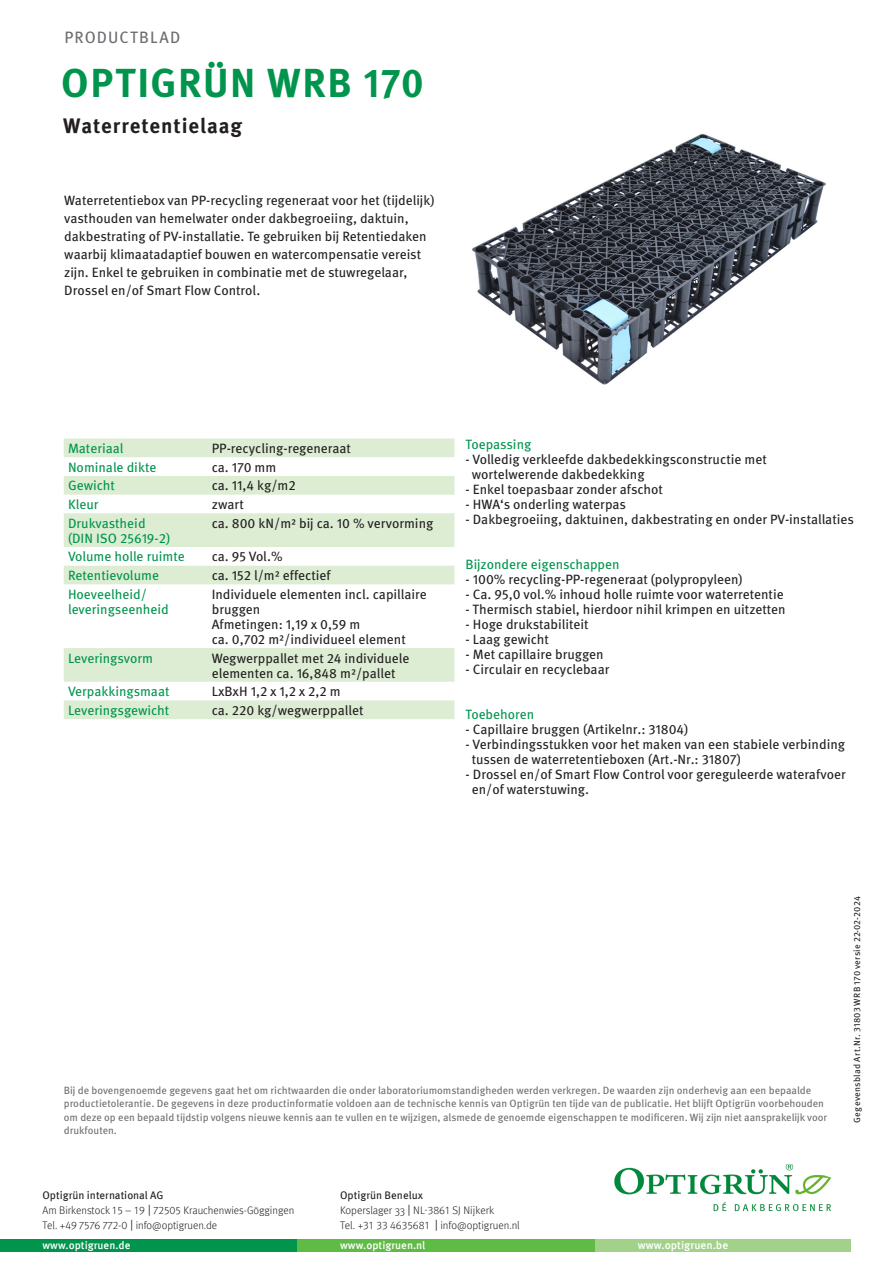
<style>
.page{position:relative;width:893px;height:1263px;background:#fff}
.page>*{position:absolute;margin:0;border:0;box-sizing:border-box;transform-origin:0 0}
.Titel_Headline_Versa{font:700 40.5px "Meta Pro";letter-spacing:.035em;color:#00944d}
.t1{font:700 21px "Meta Pro";letter-spacing:.045em;color:#231f20}
.t2{font:16.5px "Meta Pro";letter-spacing:.065em;color:#6c6d70}
.t3{font:13.5px/18px "Meta Pro";color:#231f20}
.t4{font:13.5px/15px "Meta Pro";color:#00944d}
.t5{font:500 11.25px "Meta Pro";color:#fff}
.t6{font:300 10.95px/15px "Meta Pro";color:#231f20}
.t7{font:500 10.95px "Meta Pro";color:#fff}
.t8{font:10.5px/13.5px "Meta Pro";color:#6c6d70}
.fliesstext_book{font:9px "Meta Pro";letter-spacing:.035em;color:#231f20}
.s1{font-weight:400}
.s2{font-family:"Myriad Pro";font-weight:400}
</style>
<div class="page">
<svg style="left:64px;top:439px;width:390px;height:280px"></svg>
<img style="left:472px;top:133px;width:354px;height:252px">
<img style="left:614px;top:1164px;width:218px;height:48px">
<div style="left:0;top:1239px;width:298px;height:13px;background:#00944d"></div>
<div style="left:298px;top:1239px;width:297px;height:13px;background:#60bb46"></div>
<div style="left:595px;top:1239px;width:255px;height:13px;background:#a2d18a"></div>
<p class="t2" style="left:64px;top:26px;width:117px">PRODUCTBLAD</p>
<p class="Titel_Headline_Versa" style="left:61px;top:57px;width:364px">OPTIGRÜN WRB 170</p>
<p class="t1" style="left:63px;top:112px;width:180px">Waterretentielaag</p>
<p class="t3" style="left:64px;top:191px;width:372px">Waterretentiebox van PP-recycling regeneraat voor het (tijdelijk) vasthouden van hemelwater onder dakbegroeiing, daktuin, dakbestrating of PV-installatie. Te gebruiken bij Retentiedaken waarbij klimaatadaptief bouwen en watercompensatie vereist zijn. Enkel te gebruiken in combinatie met de stuwregelaar, Drossel en/of Smart Flow Control.</p>
<p class="t4" style="left:68px;top:441px;width:57px">Materiaal</p>
<p class="t3" style="left:212px;top:440px;width:141px">PP-recycling-regeneraat</p>
<p class="t4" style="left:68px;top:460px;width:90px">Nominale dikte</p>
<p class="t3" style="left:212px;top:458px;width:66px">ca. 170 mm</p>
<p class="t4" style="left:68px;top:479px;width:48px">Gewicht</p>
<p class="t3" style="left:212px;top:477px;width:85px">ca. 11,4 kg/m2</p>
<p class="t4" style="left:68px;top:497px;width:32px">Kleur</p>
<p class="t3" style="left:212px;top:496px;width:34px">zwart</p>
<p class="t4" style="left:68px;top:516px;width:79px">Drukvastheid</p>
<p class="t4" style="left:68px;top:531px;width:104px">(DIN ISO 25619-2)</p>
<p class="t3" style="left:212px;top:514px;width:223px">ca. 800 kN/m² bij ca. 10 % vervorming</p>
<p class="t4" style="left:68px;top:550px;width:118px">Volume holle ruimte</p>
<p class="t3" style="left:212px;top:548px;width:72px">ca. 95 Vol.%</p>
<p class="t4" style="left:68px;top:568px;width:92px">Retentievolume</p>
<p class="t3" style="left:212px;top:567px;width:121px">ca. 152 l/m² effectief</p>
<p class="t4" style="left:68px;top:587px;width:102px">Hoeveelheid/ leveringseenheid</p>
<p class="t3" style="left:212px;top:587px;width:217px;line-height:15px">Individuele elementen incl. capillaire bruggen</p>
<p class="t3" style="left:212px;top:615px;width:150px">Afmetingen: 1,19 x 0,59 m</p>
<p class="t3" style="left:212px;top:630px;width:196px">ca. 0,702 m²/individueel element</p>
<p class="t4" style="left:68px;top:651px;width:87px">Leveringsvorm</p>
<p class="t3" style="left:212px;top:649px;width:199px">Wegwerppallet met 24 individuele</p>
<p class="t3" style="left:212px;top:664px;width:185px">elementen ca. 16,848 m²/pallet</p>
<p class="t4" style="left:68px;top:684px;width:103px">Verpakkingsmaat</p>
<p class="t3" style="left:212px;top:683px;width:130px">LxBxH 1,2 x 1,2 x 2,2 m</p>
<p class="t4" style="left:68px;top:703px;width:103px">Leveringsgewicht</p>
<p class="t3" style="left:212px;top:702px;width:153px">ca. 220 kg/wegwerppallet</p>
<p class="t4" style="left:466px;top:437px;width:67px">Toepassing</p>
<p class="t3" style="left:466px;top:450px;width:303px">- Volledig verkleefde dakbedekkingsconstructie met</p>
<p class="t3" style="left:472px;top:465px;width:174px">wortelwerende dakbedekking</p>
<p class="t3" style="left:466px;top:480px;width:199px">- Enkel toepasbaar zonder afschot</p>
<p class="t3" style="left:466px;top:495px;width:162px">- HWA‘s onderling waterpas</p>
<p class="t3" style="left:466px;top:510px;width:390px">- Dakbegroeiing, daktuinen, dakbestrating en onder PV-installaties</p>
<p class="t4" style="left:466px;top:557px;width:156px">Bijzondere eigenschappen</p>
<p class="t3" style="left:466px;top:570px;width:279px">- 100% recycling-PP-regeneraat (polypropyleen)</p>
<p class="t3" style="left:466px;top:585px;width:320px">- Ca. 95,0 vol.% inhoud holle ruimte voor waterretentie</p>
<p class="t3" style="left:466px;top:600px;width:322px">- Thermisch stabiel, hierdoor nihil krimpen en uitzetten</p>
<p class="t3" style="left:466px;top:615px;width:125px">- Hoge drukstabiliteit</p>
<p class="t3" style="left:466px;top:630px;width:85px">- Laag gewicht</p>
<p class="t3" style="left:466px;top:645px;width:140px">- Met capillaire bruggen</p>
<p class="t3" style="left:466px;top:660px;width:145px">- Circulair en recyclebaar</p>
<p class="t4" style="left:466px;top:707px;width:70px">Toebehoren</p>
<p class="t3" style="left:466px;top:720px;width:224px">- Capillaire bruggen (Artikelnr.: 31804)</p>
<p class="t3" style="left:466px;top:735px;width:381px">- Verbindingsstukken voor het maken van een stabiele verbinding</p>
<p class="t3" style="left:472px;top:750px;width:271px">tussen de waterretentieboxen (Art.-Nr.: 31807)</p>
<p class="t3" style="left:466px;top:765px;width:382px">- Drossel en/of Smart Flow Control voor gereguleerde waterafvoer</p>
<p class="t3" style="left:472px;top:780px;width:119px">en/of waterstuwing.</p>
<p class="t8" style="left:64px;top:1084px;width:765px">Bij de bovengenoemde gegevens gaat het om richtwaarden die onder laboratoriumomstandigheden werden verkregen. De waarden zijn onderhevig aan een bepaalde productietolerantie. De gegevens in deze productinformatie voldoen aan de technische kennis van Optigrün ten tijde van de publicatie. Het blijft Optigrün voorbehouden om deze op een bepaald tijdstip volgens nieuwe kennis aan te vullen en te wijzigen, alsmede de genoemde eigenschappen te modificeren. Wij zijn niet aansprakelijk voor drukfouten.</p>
<p class="t6" style="left:43px;top:1187px;width:253px"><span class="s1">Optigrün international AG<br></span>Am Birkenstock 15 – 19 <span class="s2">|</span> 72505 Krauchenwies-Göggingen<br>Tel. +49 7576 772-0 <span class="s2">|</span> info@optigruen.de</p>
<p class="t7" style="left:43px;top:1236px;width:89px">www.optigruen.de</p>
<p class="t5" style="left:638px;top:1236px;width:92px">www.optigruen.be</p>
<p class="t6" style="left:340px;top:1187px;width:181px"><span class="s1">Optigrün Benelux<br></span>Koperslager 33 <span class="s2">|</span> NL-3861 SJ Nijkerk<br>Tel. +31 33 4635681 <span class="s2">|</span> info@optigruen.nl</p>
<p class="t7" style="left:340px;top:1236px;width:87px">www.optigruen.nl</p>
<p class="fliesstext_book" style="left:851px;top:1123px;width:228px;rotate:-90deg">Gegevensblad Art.Nr. 31803 WRB 170 versie 22-02-2024</p>
</div>
